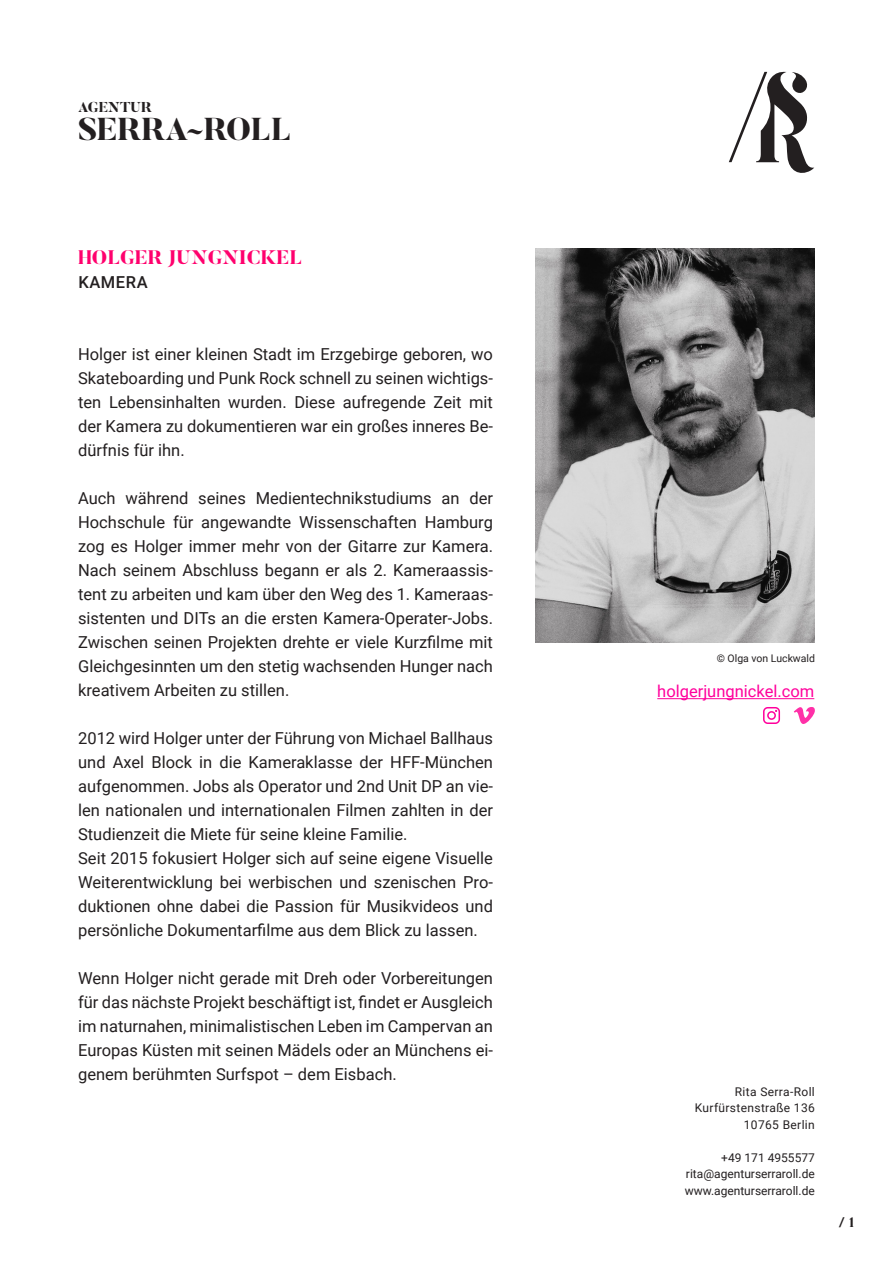
<style>
.page{position:relative;width:893px;height:1263px;background:#fff}
.page>*{position:absolute;margin:0;border:0;box-sizing:border-box;transform-origin:0 0}
.t1{font:800 31.5px "Butler";letter-spacing:-.01em;color:#231f20}
.t2{font:800 19.5px "Butler";color:#ff006d}
.t3{font:16.5px/24px "Roboto";color:#231f20;text-align:justify}
.t4{font:16.5px "Roboto";color:#ff009c}
.t5{font:500 16.5px "Roboto";letter-spacing:.035em;color:#231f20}
.t6{font:800 14.25px "Butler";color:#231f20}
.t7{font:800 13.5px "Butler";color:#231f20}
.t8{font:12px/16.5px "Roboto";color:#231f20}
.t9{font:12px "Roboto";letter-spacing:.03em;color:#231f20}
.t10{font:10.5px "Roboto";color:#231f20}
</style>
<div class="page">
<img style="left:535px;top:249px;width:280px;height:393px">
<svg style="left:729px;top:72px;width:85px;height:101px"></svg>
<hr style="left:657px;top:698px;width:157px;height:1px;background:#ff009c">
<svg style="left:794px;top:707px;width:21px;height:17px"></svg>
<svg style="left:763px;top:707px;width:17px;height:17px"></svg>
<p class="t6" style="left:78px;top:98px;width:75px">AGENTUR</p>
<p class="t1" style="left:78px;top:109px;width:215px">SERRA~ROLL</p>
<p class="t2" style="left:78px;top:245px;width:226px">HOLGER JUNGNICKEL</p>
<p class="t5" style="left:78px;top:271px;width:71px">KAMERA</p>
<p class="t3" style="left:78px;top:342px;width:416px">Holger ist einer kleinen Stadt im Erzgebirge geboren, wo Skateboarding und Punk Rock schnell zu seinen wichtigs&shy;ten Lebensinhalten wurden. Diese aufregende Zeit mit der Kamera zu dokumentieren war ein großes inneres Be&shy;dürfnis für ihn.</p>
<p class="t3" style="left:78px;top:486px;width:416px">Auch während seines Medientechnikstudiums an der Hochschule für angewandte Wissenschaften Hamburg zog es Holger immer mehr von der Gitarre zur Kamera.<br>Nach seinem Abschluss begann er als 2. Kameraassis&shy;tent zu arbeiten und kam über den Weg des 1. Kameraas&shy;sistenten und DITs an die ersten Kamera-Operater-Jobs.<br>Zwischen seinen Projekten drehte er viele Kurzfilme mit Gleichgesinnten um den stetig wachsenden Hunger nach kreativem Arbeiten zu stillen.</p>
<p class="t3" style="left:78px;top:726px;width:416px">2012 wird Holger unter der Führung von Michael Ballhaus und Axel Block in die Kameraklasse der HFF-München aufgenommen. Jobs als Operator und 2nd Unit DP an vie&shy;len nationalen und internationalen Filmen zahlten in der Studienzeit die Miete für seine kleine Familie.</p>
<p class="t3" style="left:78px;top:846px;width:416px">Seit 2015 fokusiert Holger sich auf seine eigene Visuelle Weiterentwicklung bei werbischen und szenischen Pro&shy;duktionen ohne dabei die Passion für Musikvideos und persönliche Dokumentarfilme aus dem Blick zu lassen.</p>
<p class="t3" style="left:78px;top:966px;width:416px">Wenn Holger nicht gerade mit Dreh oder Vorbereitungen für das nächste Projekt beschäftigt ist, findet er Ausgleich im naturnahen, minimalistischen Leben im Campervan an Europas Küsten mit seinen Mädels oder an Münchens ei&shy;genem berühmten Surfspot – dem Eisbach.</p>
<p class="t10" style="left:717px;top:651px;width:100px">© Olga von Luckwald</p>
<p class="t4" style="left:657px;top:680px;width:159px">holgerjungnickel.com</p>
<p class="t9" style="left:735px;top:1083px;width:82px">Rita Serra-Roll</p>
<p class="t9" style="left:695px;top:1099px;width:122px">Kurfürstenstraße 136</p>
<p class="t9" style="left:744px;top:1116px;width:72px">10765 Berlin</p>
<p class="t8" style="left:721px;top:1149px;width:95px">+49 171 4955577</p>
<p class="t8" style="left:685px;top:1165px;width:132px">rita@agenturserraroll.de www.agenturserraroll.de</p>
<p class="t7" style="left:839px;top:1214px;width:17px">/ 1</p>
</div>
